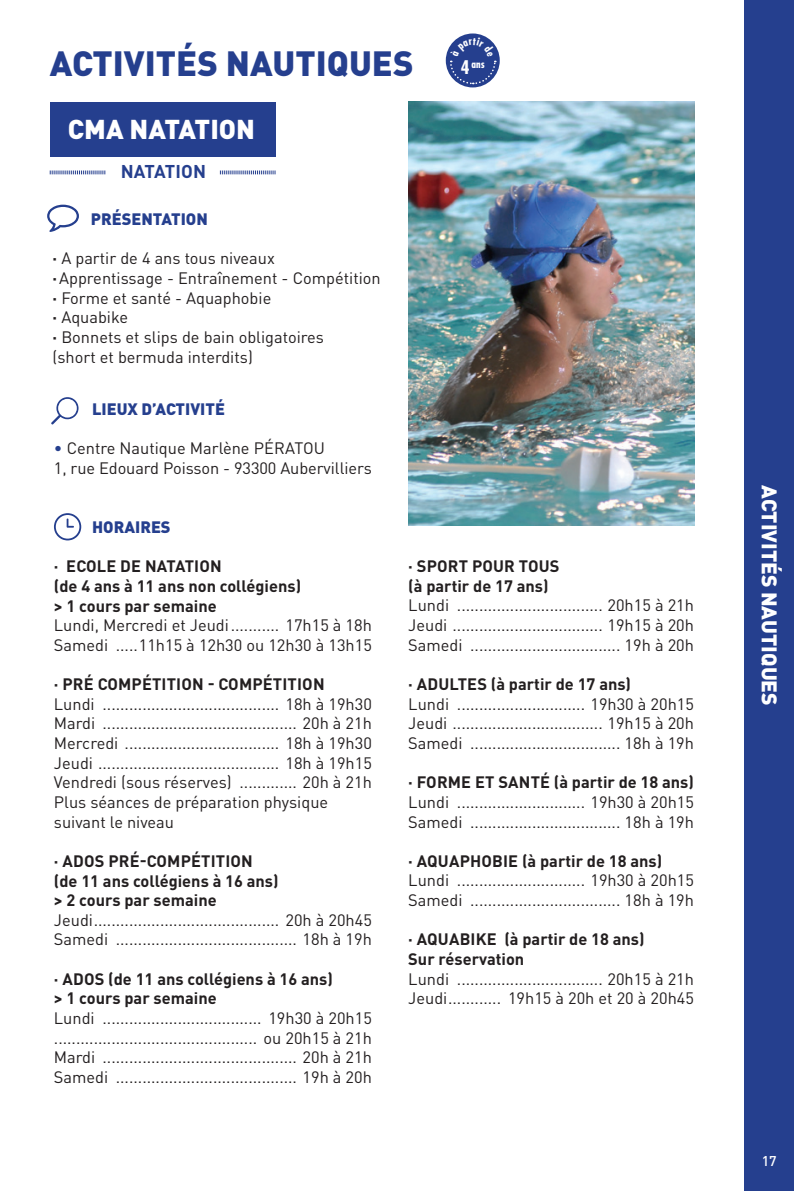
<style>
.page{position:relative;width:794px;height:1191px;background:#fff}
.page>*{position:absolute;margin:0;border:0;box-sizing:border-box;transform-origin:0 0}
.t1{font:900 34.65px "DIN Pro";color:#253f8e}
.t2{font:900 26.95px "DIN Pro";color:#fff}
.t3{font:900 21px "DIN Pro";color:#fff}
.t4{font:700 18.2px "DIN Pro";letter-spacing:.01em;color:#253f8e}
.t5{font:16.45px/19.6px "DIN Pro";color:#231f20}
.t6{font:700 16.45px/19.6px "DIN Pro";color:#231f20}
.t7{font:900 16.45px "DIN Pro";color:#253f8e}
.t8{font:500 14px "DIN Pro";color:#fff}
.t9{font:700 condensed 10.67px "Futura Std";color:#fff}
.s1{font-weight:700}
.s2{color:#253f8e}
.s3{font-size:18.2px}
</style>
<div class="page">
<div style="left:744px;top:0;width:50px;height:1191px;background:#253f8e"></div>
<img style="left:408px;top:102px;width:286px;height:423px">
<div style="left:50px;top:102px;width:225px;height:54px;background:#253f8e"></div>
<svg style="left:47px;top:205px;width:32px;height:27px"></svg>
<svg style="left:54px;top:513px;width:27px;height:27px"></svg>
<svg style="left:51px;top:397px;width:28px;height:27px"></svg>
<svg style="left:50px;top:170px;width:55px;height:4px"></svg>
<svg style="left:220px;top:170px;width:56px;height:4px"></svg>
<svg style="left:446px;top:33px;width:54px;height:54px"></svg>
<svg style="left:449px;top:37px;width:47px;height:48px;background:#3c539a"></svg>
<h1 class="t1" style="left:50px;top:40px;width:19px">ACTIVIT</h1>
<h1 class="t1" style="left:176px;top:40px;width:95px">éS NAUTIQUE</h1>
<h1 class="t1" style="left:393px;top:40px;width:22px">S</h1>
<h2 class="t2" style="left:68px;top:111px;width:20px">CMA</h2>
<h2 class="t2" style="left:130px;top:111px;width:35px">NATATIO</h2>
<h2 class="t2" style="left:236px;top:111px;width:20px">N</h2>
<p class="t4" style="left:121px;top:159px;width:87px">Natation</p>
<p class="t7" style="left:91px;top:208px;width:72px">PRÉSENTATIO</p>
<p class="t7" style="left:196px;top:208px;width:13px">N</p>
<p class="t5" style="left:53px;top:248px;width:330px"><span class="s1">∙</span> A partir de 4 ans tous niveaux<br><span class="s1">∙</span> Apprentissage - Entraînement - Compétition <span class="s1">∙</span> Forme et santé - Aquaphobie<br><span class="s1">∙</span> Aquabike<br><span class="s1">∙</span> Bonnets et slips de bain obligatoires<br>(short et bermuda interdits)</p>
<p class="t7" style="left:92px;top:398px;width:20px">LIEUX</p>
<p class="t7" style="left:142px;top:398px;width:24px">D’ACTIVITÉ</p>
<p class="t5" style="left:54px;top:438px;width:319px"><span class="s2">•</span> Centre Nautique Marlène Pératou<br>1, rue Edouard Poisson - 93300 Aubervilliers</p>
<p class="t9" style="left:461px;top:57px;width:25px"><span class="s3">4</span> ans</p>
<p class="t7" style="left:54px;top:516px;width:15px">HORAIRE</p>
<p class="t7" style="left:161px;top:516px;width:11px">S</p>
<p class="t6" style="left:54px;top:556px;width:249px">∙ Ecole de natation<br>(de 4 ans à 11 ans non collégiens) &gt; 1 cours par semaine</p>
<p class="t5" style="left:54px;top:615px;width:319px">Lundi, Mercredi et Jeudi........... 17h15 à 18h<br>Samedi .....11h15 à 12h30 ou 12h30 à 13h15</p>
<p class="t6" style="left:54px;top:673px;width:272px">∙ Pré compétition - Compétition</p>
<p class="t5" style="left:54px;top:693px;width:319px">Lundi ........................................ 18h à 19h30<br>Mardi ............................................ 20h à 21h Mercredi ................................... 18h à 19h30<br>Jeudi ......................................... 18h à 19h15<br>Vendredi (sous réserves) ............. 20h à 21h Plus séances de préparation physique suivant le niveau</p>
<p class="t6" style="left:54px;top:850px;width:226px">∙ Ados Pré-Compétition (de 11 ans collégiens à 16 ans) &gt; 2 cours par semaine</p>
<p class="t5" style="left:54px;top:909px;width:319px">Jeudi.......................................... 20h à 20h45<br>Samedi ......................................... 18h à 19h</p>
<p class="t6" style="left:54px;top:968px;width:280px">∙ Ados (de 11 ans collégiens à 16 ans) &gt; 1 cours par semaine</p>
<p class="t5" style="left:54px;top:1007px;width:319px;text-align:justify">Lundi .................................... 19h30 à 20h15 .............................................. ou 20h15 à 21h Mardi ............................................ 20h à 21h Samedi ......................................... 19h à 20h</p>
<p class="t6" style="left:408px;top:556px;width:151px">∙ Sport pour tous (à partir de 17 ans)</p>
<p class="t5" style="left:408px;top:595px;width:287px;text-align:justify">Lundi ................................. 20h15 à 21h Jeudi .................................. 19h15 à 20h Samedi .................................. 19h à 20h</p>
<p class="t6" style="left:408px;top:673px;width:224px">∙ Adultes (à partir de 17 ans)</p>
<p class="t5" style="left:408px;top:693px;width:287px;text-align:justify">Lundi ............................. 19h30 à 20h15<br>Jeudi .................................. 19h15 à 20h Samedi .................................. 18h à 19h</p>
<p class="t6" style="left:408px;top:772px;width:287px">∙ Forme et santé (à partir de 18 ans)</p>
<p class="t5" style="left:408px;top:791px;width:287px">Lundi ............................. 19h30 à 20h15<br>Samedi .................................. 18h à 19h</p>
<p class="t6" style="left:408px;top:850px;width:93px">∙ Aquaphobie</p>
<p class="t6" style="left:522px;top:850px;width:142px">(à partir de 18 ans)</p>
<p class="t5" style="left:408px;top:870px;width:287px">Lundi ............................. 19h30 à 20h15<br>Samedi .................................. 18h à 19h</p>
<p class="t6" style="left:408px;top:929px;width:52px">∙ Aquabike</p>
<p class="t6" style="left:408px;top:929px;width:238px;text-indent:96px">(à partir de 18 ans)<br>Sur réservation</p>
<p class="t5" style="left:408px;top:968px;width:287px">Lundi ................................. 20h15 à 21h<br>Jeudi............ 19h15 à 20h et 20 à 20h45</p>
<p class="t3" style="left:783px;top:485px;width:222px;rotate:90deg">ACTIVITÉS NAUTIQUES</p>
<p class="t8" style="left:761px;top:1151px;width:16px">17</p>
</div>
